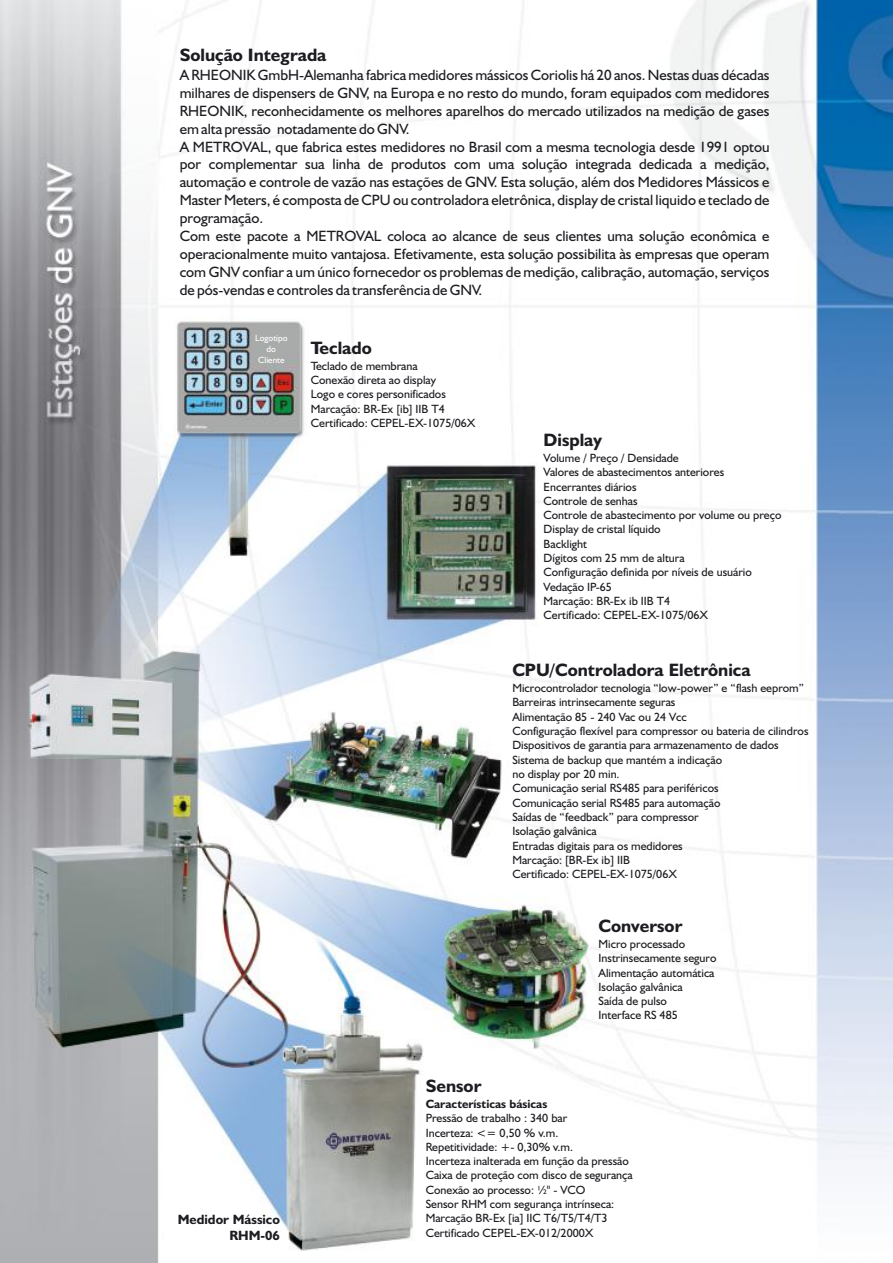
<style>
.page{position:relative;width:893px;height:1263px;background:#fff}
.page>*{position:absolute;margin:0;border:0;box-sizing:border-box;transform-origin:0 0}
.t1{font:700 18px "Humanist 521 BT";color:#1c1c21}
.t2{font:15px/17.9px "Humanist 521 BT";color:#1c1c21}
.t3{font:700 13.5px/16.2px "Humanist 521 BT";color:#1c1c21;text-align:right}
.t4{font:12px/14.2px "Humanist 521 BT";color:#1c1c21}
.t5{font:700 12px "Humanist 521 BT";color:#1c1c21}
.t6{font:9px/10.8px "Humanist 521 BT";color:#fff;text-align:center}
</style>
<div class="page">
<img style="left:0;top:0;width:893px;height:1263px">
<h1 class="t1" style="left:180px;top:48px;width:148px">Solução Integrada</h1>
<p class="t2" style="left:180px;top:67px;width:591px">A RHEONIK GmbH-Alemanha fabrica medidores mássicos Coriolis há 20 anos. Nestas duas décadas milhares de dispensers de GNV, na Europa e no resto do mundo, foram equipados com medidores RHEONIK, reconhecidamente os melhores aparelhos do mercado utilizados na medição de gases em alta pressão notadamente do GNV.<br>A METROVAL, que fabrica estes medidores no Brasil com a mesma tecnologia desde 1991 optou por complementar sua linha de produtos com uma solução integrada dedicada a medição, automação e controle de vazão nas estações de GNV. Esta solução, além dos Medidores Mássicos e Master Meters, é composta de CPU ou controladora eletrônica, display de cristal liquido e teclado de programação.<br>Com este pacote a METROVAL coloca ao alcance de seus clientes uma solução econômica e operacionalmente muito vantajosa. Efetivamente, esta solução possibilita às empresas que operam com GNV confiar a um único fornecedor os problemas de medição, calibração, automação, serviços de pós-vendas e controles da transferência de GNV.</p>
<p class="t6" style="left:255px;top:333px;width:34px">Logotipo do<br>Cliente</p>
<h1 class="t1" style="left:311px;top:340px;width:63px">Teclado</h1>
<p class="t4" style="left:311px;top:359px;width:166px">Teclado de membrana<br>Conexão direta ao display<br>Logo e cores personificados<br>Marcação: BR-Ex [ib] IIB T4<br>Certificado: CEPEL-EX-1075/06X</p>
<h1 class="t1" style="left:544px;top:432px;width:60px">Display</h1>
<p class="t4" style="left:544px;top:452px;width:239px">Volume / Preço / Densidade<br>Valores de abastecimentos anteriores<br>Encerrantes diários<br>Controle de senhas<br>Controle de abastecimento por volume ou preço<br>Display de cristal líquido<br>Backlight<br>Dígitos com 25 mm de altura<br>Configuração definida por níveis de usuário<br>Vedação IP-65<br>Marcação: BR-Ex ib IIB T4<br>Certificado: CEPEL-EX-1075/06X</p>
<h1 class="t1" style="left:512px;top:663px;width:240px">CPU/Controladora Eletrônica</h1>
<p class="t4" style="left:512px;top:682px;width:298px">Microcontrolador tecnologia “low-power” e “flash eeprom” Barreiras intrinsecamente seguras<br>Alimentação 85 - 240 Vac ou 24 Vcc<br>Configuração flexível para compressor ou bateria de cilindros Dispositivos de garantia para armazenamento de dados Sistema de backup que mantém a indicação<br>no display por 20 min.<br>Comunicação serial RS485 para periféricos<br>Comunicação serial RS485 para automação<br>Saídas de “feedback” para compressor<br>Isolação galvânica<br>Entradas digitais para os medidores<br>Marcação: [BR-Ex ib] IIB<br>Certificado: CEPEL-EX-1075/06X</p>
<h1 class="t1" style="left:598px;top:918px;width:85px">Conversor</h1>
<p class="t4" style="left:598px;top:952px;width:119px">Instrinsecamente seguro<br>Alimentação automática<br>Isolação galvânica<br>Saída de pulso<br>Interface RS 485</p>
<p class="t4" style="left:598px;top:937px;width:88px">Micro processado</p>
<p class="t3" style="left:178px;top:1212px;width:104px">Medidor Mássico<br>RHM-06</p>
<h1 class="t1" style="left:426px;top:1078px;width:57px">Sensor</h1>
<p class="t5" style="left:426px;top:1099px;width:123px">Características básicas</p>
<p class="t4" style="left:426px;top:1112px;width:209px">Pressão de trabalho : 340 bar<br>Incerteza: &lt;= 0,50 % v.m.<br>Repetitividade: +- 0,30% v.m.<br>Incerteza inalterada em função da pressão Caixa de proteção com disco de segurança Conexão ao processo: ½" - VCO<br>Sensor RHM com segurança intrínseca:<br>Marcação BR-Ex [ia] IIC T6/T5/T4/T3<br>Certificado CEPEL-EX-012/2000X</p>
</div>
